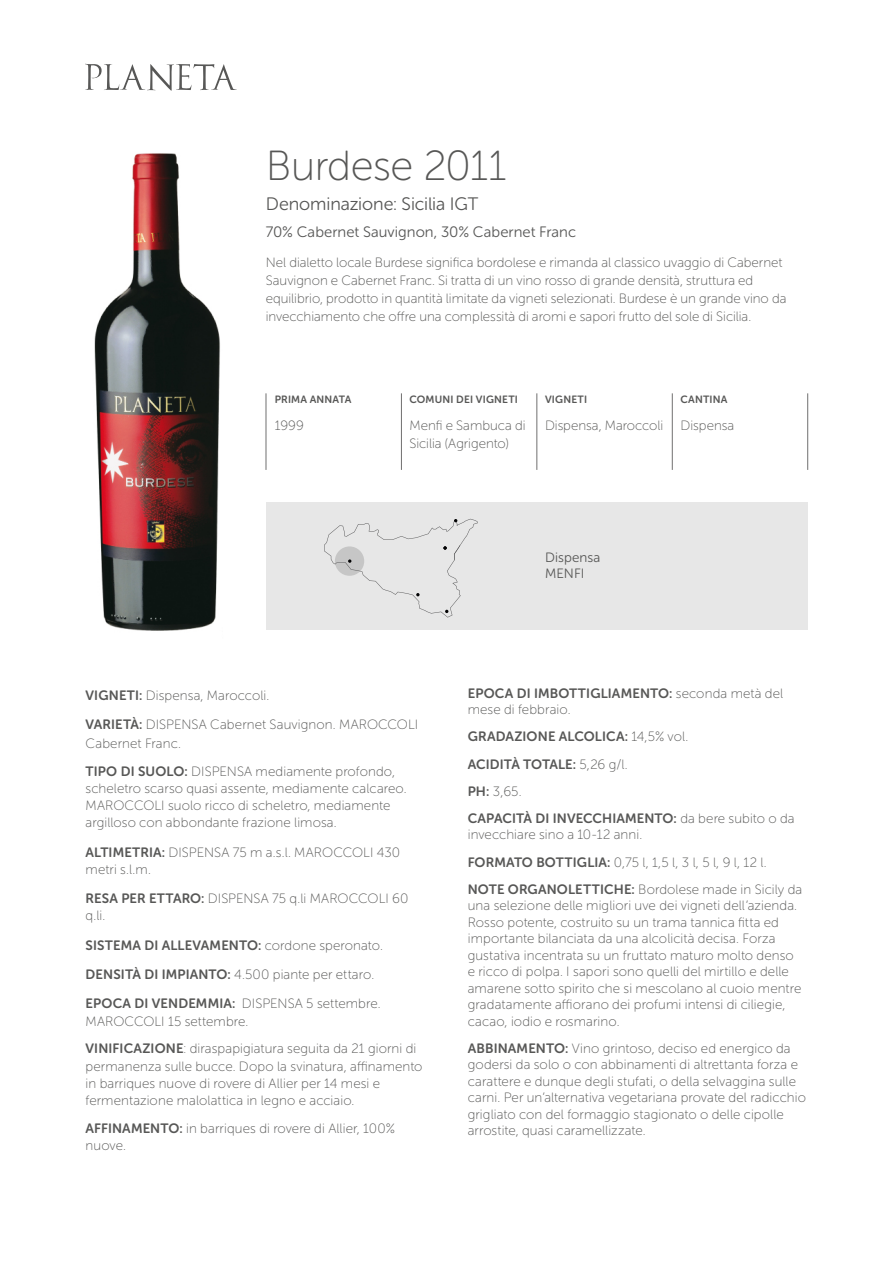
<style>
.page{position:relative;width:893px;height:1263px;background:#fff}
.page>*{position:absolute;margin:0;border:0;box-sizing:border-box;transform-origin:0 0}
.t1{font:42px "Museo Sans Rounded 100";letter-spacing:-.01em;color:#575756}
.t2{font:18px "Museo Sans Rounded 300";letter-spacing:-.005em;color:#575756}
.t3{font:15px "Museo Sans Rounded 300";letter-spacing:.005em;color:#575756}
.t4{font:13.5px/16.5px "Museo Sans Rounded 100";letter-spacing:.005em;color:#575756}
.t5{font:13.5px/27.2px "Museo Sans Rounded 700";letter-spacing:.01em;color:#575756}
.t6{font:13.5px/16.2px "Museo Sans Rounded 300";letter-spacing:.01em;color:#575756}
.t7{font:10.5px "Museo Sans Rounded 700";letter-spacing:.02em;color:#575756}
.s1{font-family:"Museo Sans Rounded 700"}
.s2{font-family:"Museo Sans Rounded 100"}
</style>
<div class="page">
<img style="left:94px;top:153px;width:126px;height:478px">
<hr style="left:401px;top:393px;width:1px;height:77px;background:#706f6f">
<hr style="left:266px;top:393px;width:1px;height:77px;background:#706f6f">
<hr style="left:537px;top:393px;width:1px;height:77px;background:#706f6f">
<hr style="left:672px;top:393px;width:1px;height:77px;background:#706f6f">
<hr style="left:807px;top:393px;width:1px;height:77px;background:#706f6f">
<svg style="left:85px;top:64px;width:152px;height:27px"></svg>
<div style="left:266px;top:502px;width:542px;height:128px;background:#e7e7e7"></div>
<svg style="left:324px;top:519px;width:154px;height:98px"></svg>
<h1 class="t1" style="left:266px;top:144px;width:242px">Burdese 2011</h1>
<h2 class="t2" style="left:266px;top:195px;width:214px">Denominazione: Sicilia IGT</h2>
<p class="t3" style="left:266px;top:224px;width:312px">70% Cabernet Sauvignon, 30% Cabernet Franc</p>
<p class="t4" style="left:266px;top:253px;width:522px;line-height:18px">Nel dialetto locale Burdese significa bordolese e rimanda al classico uvaggio di Cabernet Sauvignon e Cabernet Franc. Si tratta di un vino rosso di grande densità, struttura ed equilibrio, prodotto in quantità limitate da vigneti selezionati. Burdese è un grande vino da invecchiamento che offre una complessità di aromi e sapori frutto del sole di Sicilia.</p>
<p class="t7" style="left:275px;top:394px;width:78px">PRIMA ANNATA</p>
<p class="t4" style="left:275px;top:417px;width:31px">1999</p>
<p class="t7" style="left:409px;top:394px;width:110px">COMUNI DEI VIGNETI</p>
<p class="t4" style="left:409px;top:416px;width:118px;line-height:18px">Menfi e Sambuca di<br>Sicilia (Agrigento)</p>
<p class="t7" style="left:545px;top:394px;width:44px">VIGNETI</p>
<p class="t4" style="left:545px;top:417px;width:120px">Dispensa, Maroccoli</p>
<p class="t7" style="left:681px;top:394px;width:48px">CANTINA</p>
<p class="t4" style="left:681px;top:417px;width:55px">Dispensa</p>
<p class="t6" style="left:545px;top:549px;width:57px">Dispensa<br>MENFI</p>
<p class="t4" style="left:86px;top:681px;width:334px;line-height:29.2px"><span class="s1">VIGNETI:</span> Dispensa, Maroccoli.<br><span class="s1">VARIETÀ:</span> DISPENSA Cabernet Sauvignon. MAROCCOLI</p>
<p class="t4" style="left:86px;top:730px;width:311px;line-height:27.8px">Cabernet Franc.<br><span class="s1">TIPO DI SUOLO:</span> DISPENSA mediamente profondo,</p>
<p class="t4" style="left:86px;top:780px;width:323px;line-height:17.2px">scheletro scarso quasi assente, mediamente calcareo.<br>MAROCCOLI suolo ricco di scheletro, mediamente argilloso con abbondante frazione limosa.</p>
<p class="t4" style="left:86px;top:844px;width:316px;line-height:17.2px"><span class="s1">ALTIMETRIA:</span> DISPENSA 75 m a.s.l. MAROCCOLI 430 metri s.l.m.</p>
<p class="t4" style="left:86px;top:890px;width:324px;line-height:17.2px"><span class="s1">RESA PER ETTARO:</span> DISPENSA 75 q.li MAROCCOLI 60 q.li.</p>
<p class="t5" style="left:86px;top:931px;width:299px">SISTEMA DI ALLEVAMENTO: <span class="s2">cordone speronato.</span></p>
<p class="t4" style="left:86px;top:960px;width:297px;line-height:29.2px"><span class="s1">DENSITÀ DI IMPIANTO:</span> 4.500 piante per ettaro.<br><span class="s1">EPOCA DI VENDEMMIA:</span> DISPENSA 5 settembre.</p>
<p class="t4" style="left:86px;top:1007px;width:332px;line-height:27.8px">MAROCCOLI 15 settembre.<br><span class="s1">VINIFICAZIONE</span>: diraspapigiatura seguita da 21 giorni di</p>
<p class="t4" style="left:86px;top:1057px;width:338px;line-height:17.2px">permanenza sulle bucce. Dopo la svinatura, affinamento in barriques nuove di rovere di Allier per 14 mesi e fermentazione malolattica in legno e acciaio.</p>
<p class="t4" style="left:86px;top:1120px;width:311px;line-height:17.2px"><span class="s1">AFFINAMENTO:</span> in barriques di rovere di Allier, 100% nuove.</p>
<p class="t5" style="left:468px;top:680px;width:317px">EPOCA DI IMBOTTIGLIAMENTO: <span class="s2">seconda metà del</span></p>
<p class="t4" style="left:468px;top:702px;width:104px">mese di febbraio.</p>
<p class="t5" style="left:468px;top:723px;width:222px">GRADAZIONE ALCOLICA: <span class="s2">14,5% vol.<br></span>ACIDITÀ TOTALE: <span class="s2">5,26 g/l.</span></p>
<p class="t4" style="left:468px;top:783px;width:55px"><span class="s1">PH:</span> 3,65.</p>
<p class="t5" style="left:468px;top:805px;width:328px">CAPACITÀ DI INVECCHIAMENTO: <span class="s2">da bere subito o da</span></p>
<p class="t4" style="left:468px;top:821px;width:336px;line-height:27.2px">invecchiare sino a 10-12 anni.<br><span class="s1">FORMATO BOTTIGLIA:</span> 0,75 l, 1,5 l, 3 l, 5 l, 9 l, 12 l.<br><span class="s1">NOTE ORGANOLETTICHE:</span> Bordolese made in Sicily da</p>
<p class="t4" style="left:468px;top:897px;width:335px">una selezione delle migliori uve dei vigneti dell’azienda.<br>Rosso potente, costruito su un trama tannica fitta ed importante bilanciata da una alcolicità decisa. Forza gustativa incentrata su un fruttato maturo molto denso e ricco di polpa. I sapori sono quelli del mirtillo e delle amarene sotto spirito che si mescolano al cuoio mentre gradatamente affiorano dei profumi intensi di ciliegie, cacao, iodio e rosmarino.</p>
<p class="t4" style="left:468px;top:1040px;width:340px"><span class="s1">ABBINAMENTO:</span> Vino grintoso, deciso ed energico da godersi da solo o con abbinamenti di altrettanta forza e carattere e dunque degli stufati, o della selvaggina sulle carni. Per un’alternativa vegetariana provate del radicchio grigliato con del formaggio stagionato o delle cipolle arrostite, quasi caramellizzate.</p>
</div>
